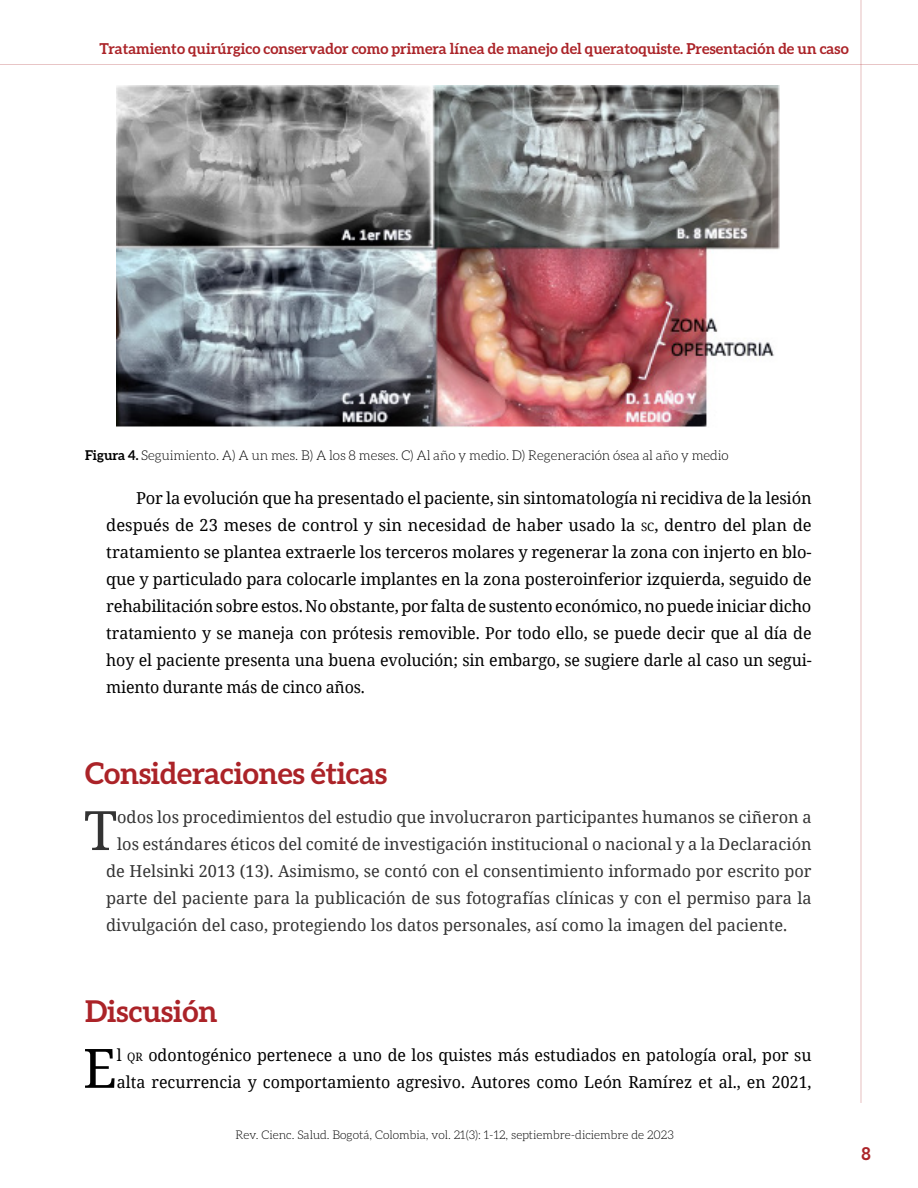
<style>
.page{position:relative;width:918px;height:1188px;background:#fff}
.page>*{position:absolute;margin:0;border:0;box-sizing:border-box;transform-origin:0 0}
.t1{font:54.3px "Noto Serif";color:#333}
.t2{font:54.3px "Noto Serif";color:#000}
.t3{font:700 30px "Aleo";letter-spacing:-.005em;color:#ab2328}
.t4{font:800 18px "Avenir LT Std";color:#ab2328}
.t5{font:16.5px/27px "Noto Serif";color:#000;text-align:justify}
.t6{font:16.5px "Noto Serif";color:#333}
.t7{font:700 15px "Aleo";color:#ab2328}
.t8{font:300 13.5px "Aleo";letter-spacing:-.005em;color:#000}
.t9{font:300 12px "Aleo";color:#000}
.s1{font-weight:700}
.s2{font-size:11.55px}
</style>
<div class="page">
<hr style="left:0;top:64px;width:918px;height:1px;background:#ab2328">
<hr style="left:861px;top:0;width:1px;height:1103px;background:#ab2328">
<img style="left:117px;top:85px;width:663px;height:342px">
<p class="t7" style="left:100px;top:40px;width:751px">Tratamiento quirúrgico conservador como primera línea de manejo del queratoquiste. Presentación de un caso</p>
<p class="t8" style="left:85px;top:448px;width:645px"><span class="s1">Figura 4.</span> Seguimiento. A) A un mes. B) A los 8 meses. C) Al año y medio. D) Regeneración ósea al año y medio</p>
<p class="t5" style="left:106px;top:484px;width:707px;text-indent:30px">Por la evolución que ha presentado el paciente, sin sintomatología ni recidiva de la lesión después de 23 meses de control y sin necesidad de haber usado la <span class="s2">SC</span>, dentro del plan de tratamiento se plantea extraerle los terceros molares y regenerar la zona con injerto en blo&shy;que y particulado para colocarle implantes en la zona posteroinferior izquierda, seguido de rehabilitación sobre estos. No obstante, por falta de sustento económico, no puede iniciar dicho tratamiento y se maneja con prótesis removible. Por todo ello, se puede decir que al día de hoy el paciente presenta una buena evolución; sin embargo, se sugiere darle al caso un segui&shy;miento durante más de cinco años.</p>
<h2 class="t3" style="left:85px;top:756px;width:304px">Consideraciones éticas</h2>
<h1 class="t1" style="left:84px;top:793px;width:35px">T</h1>
<p class="t6" style="left:117px;top:806px;width:696px">odos los procedimientos del estudio que involucraron participantes humanos se ciñeron a</p>
<p class="t6" style="left:117px;top:833px;width:696px">los estándares éticos del comité de investigación institucional o nacional y a la Declaración</p>
<p class="t6" style="left:106px;top:860px;width:707px">de Helsinki 2013 (13). Asimismo, se contó con el consentimiento informado por escrito por</p>
<p class="t6" style="left:106px;top:887px;width:707px">parte del paciente para la publicación de sus fotografías clínicas y con el permiso para la</p>
<p class="t6" style="left:106px;top:914px;width:682px">divulgación del caso, protegiendo los datos personales, así como la imagen del paciente.</p>
<h2 class="t3" style="left:85px;top:994px;width:134px">Discusión</h2>
<h1 class="t2" style="left:83px;top:1031px;width:35px">E</h1>
<p class="t5" style="left:117px;top:1041px;width:696px">l <span class="s2">QR</span> odontogénico pertenece a uno de los quistes más estudiados en patología oral, por su alta recurrencia y comportamiento agresivo. Autores como León Ramírez et al., en 2021,</p>
<p class="t9" style="left:236px;top:1128px;width:440px">Rev. Cienc. Salud. Bogotá, Colombia, vol. 21(3): 1-12, septiembre-diciembre de 2023</p>
<p class="t4" style="left:861px;top:1143px;width:12px">8</p>
</div>
